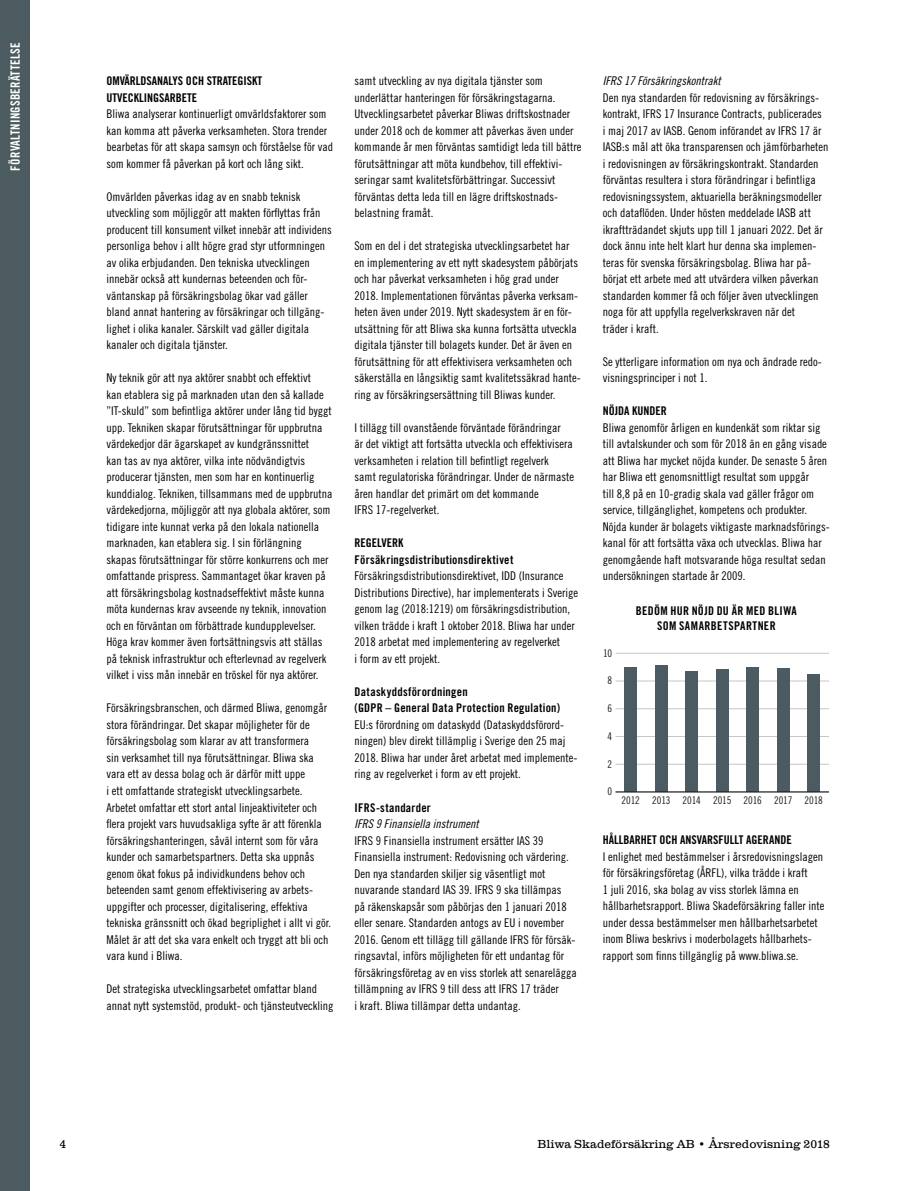
<style>
.page{position:relative;width:915px;height:1191px;background:#fff}
.page>*{position:absolute;margin:0;border:0;box-sizing:border-box;transform-origin:0 0}
.t1{font:12.75px "Trade Gothic LT Std Bd Cn 20";letter-spacing:.02em;color:#fff}
.t2{font:12px/16.5px "Trade Gothic LT Std Cn 18";color:#000}
.t3{font:12px/16.5px "Trade Gothic LT Std Bd Cn 20";letter-spacing:.02em;color:#000}
.t4{font:12px/16.5px "Trade Gothic LT Std Bd Cn 20";color:#000}
.t5{font:12px "Trade Gothic LT Std Cn 18 Obl";color:#000}
.t6{font:300 12px "Clarendon Com";color:#000}
.t7{font:10.5px "Trade Gothic LT Std Cn 18";letter-spacing:-.01em;color:#181816}
</style>
<div class="page">
<div style="left:0;top:0;width:30px;height:1191px;background:#4b5b60"></div>
<hr style="left:615px;top:764px;width:213px;height:1px;background:#c6c6c6">
<hr style="left:615px;top:736px;width:213px;height:1px;background:#c6c6c6">
<hr style="left:615px;top:708px;width:213px;height:1px;background:#c6c6c6">
<hr style="left:615px;top:681px;width:213px;height:1px;background:#c6c6c6">
<hr style="left:615px;top:653px;width:213px;height:1px;background:#c6c6c6">
<div style="left:624px;top:667px;width:13px;height:125px;background:#4c5a61"></div>
<div style="left:654px;top:666px;width:13px;height:126px;background:#4c5a61"></div>
<div style="left:685px;top:671px;width:13px;height:121px;background:#4c5a61"></div>
<div style="left:715px;top:670px;width:13px;height:122px;background:#4c5a61"></div>
<div style="left:746px;top:667px;width:12px;height:125px;background:#4c5a61"></div>
<div style="left:776px;top:668px;width:13px;height:124px;background:#4c5a61"></div>
<div style="left:807px;top:674px;width:12px;height:118px;background:#4c5a61"></div>
<hr style="left:615px;top:791px;width:213px;height:1px;background:#181816">
<p class="t1" style="left:8px;top:171px;width:130px;rotate:-90deg">FÖRVALTNINGSBERÄTTELSE</p>
<p class="t4" style="left:106px;top:73px;width:157px">OMVÄRLDSANALYS OCH STRATEGISKT<br>UTVECKLINGSARBETE</p>
<p class="t2" style="left:106px;top:106px;width:228px">Bliwa analyserar kontinuerligt omvärldsfaktorer som kan komma att påverka verksamheten. Stora trender bearbetas för att skapa samsyn och förståelse för vad som kommer få påverkan på kort och lång sikt.</p>
<p class="t2" style="left:106px;top:188px;width:227px">Omvärlden påverkas idag av en snabb teknisk utveckling som möjliggör att makten förflyttas från producent till konsument vilket innebär att individens personliga behov i allt högre grad styr utformningen av olika erbjudanden. Den tekniska utvecklingen innebär också att kundernas beteenden och för&shy;väntanskap på försäkringsbolag ökar vad gäller bland annat hantering av försäkringar och tillgäng&shy;lighet i olika kanaler. Särskilt vad gäller digitala kanaler och digitala tjänster.</p>
<p class="t2" style="left:106px;top:370px;width:227px">Ny teknik gör att nya aktörer snabbt och effektivt<br>kan etablera sig på marknaden utan den så kallade ”IT-skuld” som befintliga aktörer under lång tid byggt upp. Tekniken skapar förutsättningar för uppbrutna värdekedjor där ägarskapet av kundgränssnittet<br>kan tas av nya aktörer, vilka inte nödvändigtvis producerar tjänsten, men som har en kontinuerlig kunddialog. Tekniken, tillsammans med de uppbrutna värdekedjorna, möjliggör att nya globala aktörer, som tidigare inte kunnat verka på den lokala nationella marknaden, kan etablera sig. I sin förlängning skapas förutsättningar för större konkurrens och mer omfattande prispress. Sammantaget ökar kraven på att försäkringsbolag kostnadseffektivt måste kunna möta kundernas krav avseende ny teknik, innovation och en förväntan om förbättrade kundupplevelser.<br>Höga krav kommer även fortsättningsvis att ställas på teknisk infrastruktur och efterlevnad av regelverk vilket i viss mån innebär en tröskel för nya aktörer.</p>
<p class="t2" style="left:106px;top:700px;width:226px">Försäkringsbranschen, och därmed Bliwa, genomgår stora förändringar. Det skapar möjligheter för de försäkringsbolag som klarar av att transformera<br>sin verksamhet till nya förutsättningar. Bliwa ska vara ett av dessa bolag och är därför mitt uppe<br>i ett omfattande strategiskt utvecklingsarbete.<br>Arbetet omfattar ett stort antal linjeaktiviteter och flera projekt vars huvudsakliga syfte är att förenkla försäkringshanteringen, såväl internt som för våra kunder och samarbetspartners. Detta ska uppnås genom ökat fokus på individkundens behov och beteenden samt genom effektivisering av arbets&shy;uppgifter och processer, digitalisering, effektiva tekniska gränssnitt och ökad begriplighet i allt vi gör.<br>Målet är att det ska vara enkelt och tryggt att bli och vara kund i Bliwa.</p>
<p class="t2" style="left:106px;top:980px;width:228px">Det strategiska utvecklingsarbetet omfattar bland annat nytt systemstöd, produkt- och tjänsteutveckling</p>
<p class="t2" style="left:354px;top:73px;width:228px">samt utveckling av nya digitala tjänster som underlättar hanteringen för försäkringstagarna.<br>Utvecklingsarbetet påverkar Bliwas driftskostnader under 2018 och de kommer att påverkas även under kommande år men förväntas samtidigt leda till bättre förutsättningar att möta kundbehov, till effektivi&shy;seringar samt kvalitetsförbättringar. Successivt förväntas detta leda till en lägre driftskostnads&shy;belastning framåt.</p>
<p class="t2" style="left:354px;top:238px;width:227px">Som en del i det strategiska utvecklingsarbetet har en implementering av ett nytt skadesystem påbörjats och har påverkat verksamheten i hög grad under 2018. Implementationen förväntas påverka verksam&shy;heten även under 2019. Nytt skadesystem är en för&shy;utsättning för att Bliwa ska kunna fortsätta utveckla digitala tjänster till bolagets kunder. Det är även en förutsättning för att effektivisera verksamheten och säkerställa en långsiktig samt kvalitetssäkrad hante&shy;ring av försäkringsersättning till Bliwas kunder.</p>
<p class="t2" style="left:354px;top:419px;width:221px">I tillägg till ovanstående förväntade förändringar<br>är det viktigt att fortsätta utveckla och effektivisera verksamheten i relation till befintligt regelverk<br>samt regulatoriska förändringar. Under de närmaste åren handlar det primärt om det kommande<br>IFRS 17-regelverket.</p>
<p class="t3" style="left:354px;top:535px;width:160px">REGELVERK<br>Försäkringsdistributionsdirektivet</p>
<p class="t2" style="left:354px;top:568px;width:225px">Försäkringsdistributionsdirektivet, IDD (Insurance Distributions Directive), har implementerats i Sverige genom lag (2018:1219) om försäkringsdistribution, vilken trädde i kraft 1 oktober 2018. Bliwa har under 2018 arbetat med implementering av regelverket<br>i form av ett projekt.</p>
<p class="t3" style="left:354px;top:683px;width:207px">Dataskyddsförordningen<br>(GDPR – General Data Protection Regulation)</p>
<p class="t2" style="left:354px;top:716px;width:224px">EU:s förordning om dataskydd (Dataskyddsförord&shy;ningen) blev direkt tillämplig i Sverige den 25 maj 2018. Bliwa har under året arbetat med implemente&shy;ring av regelverket i form av ett projekt.</p>
<p class="t3" style="left:354px;top:799px;width:78px">IFRS-standarder</p>
<p class="t5" style="left:354px;top:816px;width:125px">IFRS 9 Finansiella instrument</p>
<p class="t2" style="left:354px;top:832px;width:223px">IFRS 9 Finansiella instrument ersätter IAS 39<br>Finansiella instrument: Redovisning och värdering.<br>Den nya standarden skiljer sig väsentligt mot nuvarande standard IAS 39. IFRS 9 ska tillämpas<br>på räkenskapsår som påbörjas den 1 januari 2018 eller senare. Standarden antogs av EU i november 2016. Genom ett tillägg till gällande IFRS för försäk&shy;ringsavtal, införs möjligheten för ett undantag för försäkringsföretag av en viss storlek att senarelägga tillämpning av IFRS 9 till dess att IFRS 17 träder<br>i kraft. Bliwa tillämpar detta undantag.</p>
<p class="t5" style="left:602px;top:74px;width:119px">IFRS 17 Försäkringskontrakt</p>
<p class="t2" style="left:602px;top:89px;width:227px">Den nya standarden för redovisning av försäkrings&shy;kontrakt, IFRS 17 Insurance Contracts, publicerades<br>i maj 2017 av IASB. Genom införandet av IFRS 17 är IASB:s mål att öka transparensen och jämförbarheten i redovisningen av försäkringskontrakt. Standarden förväntas resultera i stora förändringar i befintliga redovisningssystem, aktuariella beräkningsmodeller och dataflöden. Under hösten meddelade IASB att ikraftträdandet skjuts upp till 1 januari 2022. Det är dock ännu inte helt klart hur denna ska implemen&shy;teras för svenska försäkringsbolag. Bliwa har på&shy;börjat ett arbete med att utvärdera vilken påverkan standarden kommer få och följer även utvecklingen noga för att uppfylla regelverkskraven när det<br>träder i kraft.</p>
<p class="t2" style="left:602px;top:353px;width:220px">Se ytterligare information om nya och ändrade redo&shy;visningsprinciper i not 1.</p>
<p class="t4" style="left:602px;top:403px;width:65px">NÖJDA KUNDER</p>
<p class="t2" style="left:602px;top:419px;width:227px">Bliwa genomför årligen en kundenkät som riktar sig till avtalskunder och som för 2018 än en gång visade att Bliwa har mycket nöjda kunder. De senaste 5 åren har Bliwa ett genomsnittligt resultat som uppgår<br>till 8,8 på en 10-gradig skala vad gäller frågor om service, tillgänglighet, kompetens och produkter.<br>Nöjda kunder är bolagets viktigaste marknadsförings&shy;kanal för att fortsätta växa och utvecklas. Bliwa har genomgående haft motsvarande höga resultat sedan undersökningen startade år 2009.</p>
<p class="t3" style="left:635px;top:604px;width:162px;line-height:14.2px;text-align:center">BEDÖM HUR NÖJD DU ÄR MED BLIWA<br>SOM SAMARBETSPARTNER</p>
<p class="t7" style="left:603px;top:646px;width:11px">10</p>
<p class="t7" style="left:607px;top:674px;width:6px">8</p>
<p class="t7" style="left:607px;top:702px;width:6px">6</p>
<p class="t7" style="left:607px;top:730px;width:6px">4</p>
<p class="t7" style="left:607px;top:757px;width:6px">2</p>
<p class="t7" style="left:607px;top:785px;width:6px">0</p>
<p class="t7" style="left:621px;top:794px;width:203px">2012 2013 2014 2015 2016 2017 2018</p>
<p class="t4" style="left:602px;top:832px;width:190px">HÅLLBARHET OCH ANSVARSFULLT AGERANDE</p>
<p class="t2" style="left:602px;top:848px;width:223px">I enlighet med bestämmelser i årsredovisningslagen för försäkringsföretag (ÅRFL), vilka trädde i kraft<br>1 juli 2016, ska bolag av viss storlek lämna en hållbarhetsrapport. Bliwa Skadeförsäkring faller inte under dessa bestämmelser men hållbarhetsarbetet inom Bliwa beskrivs i moderbolagets hållbarhets&shy;rapport som finns tillgänglig på www.bliwa.se.</p>
<p class="t6" style="left:60px;top:1137px;width:8px">4</p>
<p class="t6" style="left:537px;top:1137px;width:294px">Bliwa Skadeförsäkring AB • Årsredovisning 2018</p>
</div>
